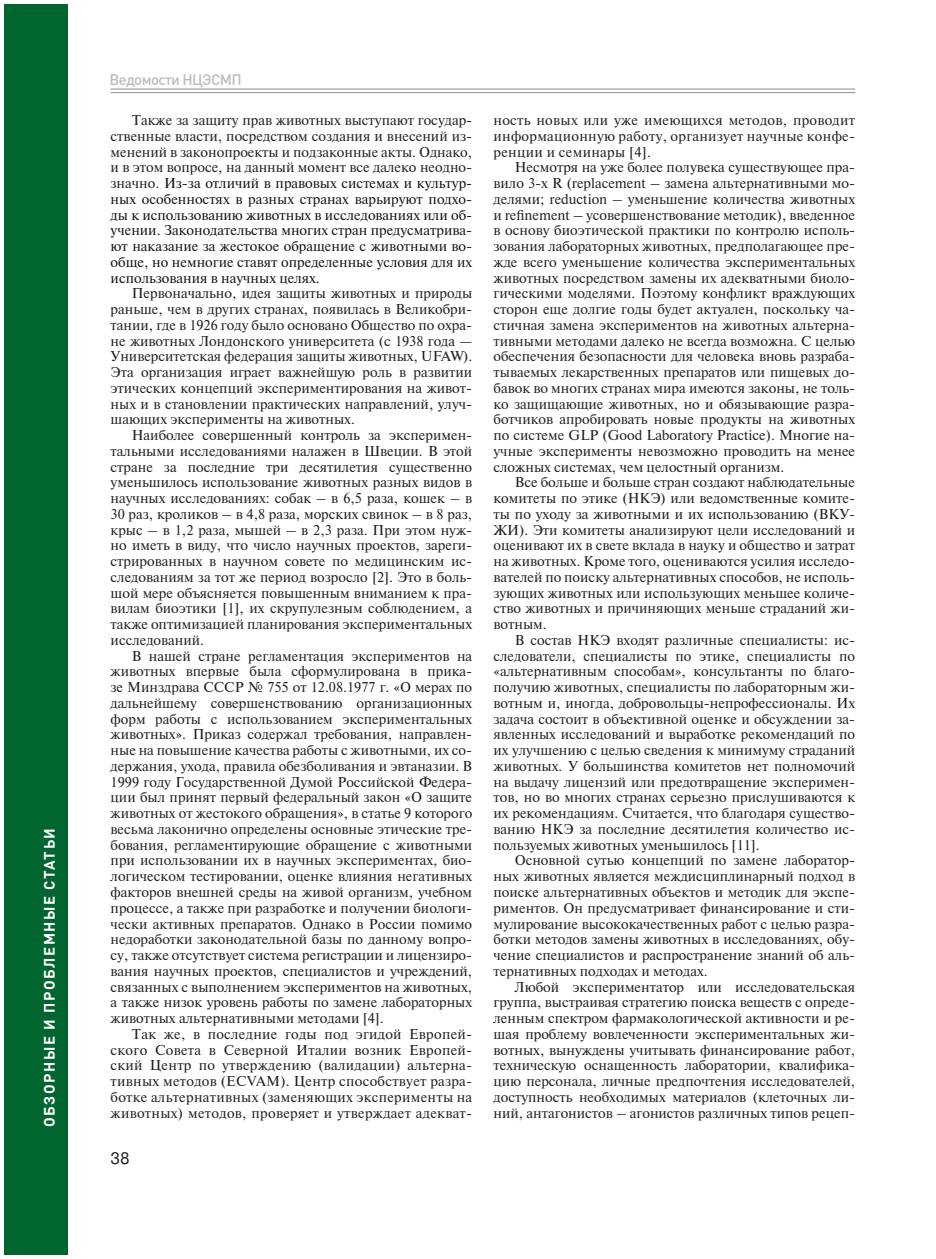
<style>
.page{position:relative;width:936px;height:1259px;background:#fff}
.page>*{position:absolute;margin:0;border:0;box-sizing:border-box;transform-origin:0 0}
.t1{font:16.5px "Pragmatica";color:#231f20}
.t2{font:700 15px "DIN Pro";letter-spacing:.1em;color:#fff}
.t3{font:500 15px "DIN Pro";letter-spacing:-.04em;color:#bcbdc0}
.body{font:14.25px/15.8px "Newton";color:#231f20;text-align:justify}
.body-2{font:14.25px/15.8px "Newton";color:#141413;text-align:justify}
.s1{color:#231f20}
</style>
<div class="page">
<div style="left:4px;top:4px;width:64px;height:1250px;background:#00652e"></div>
<hr style="left:111px;top:89px;width:744px;height:1px;background:#8a8c8f">
<hr style="left:111px;top:92px;width:744px;height:1px;background:#8a8c8f">
<p class="t2" style="left:39px;top:1127px;width:301px;rotate:-90deg">ОБЗОРНЫЕ И ПРОБЛЕМНЫЕ СТАТЬИ</p>
<p class="t3" style="left:109px;top:69px;width:134px">Ведомости НЦЭСМП</p>
<p class="body-2" style="left:111px;top:112px;width:363px;text-indent:21px"><span class="s1">Также за защиту прав животных выступают государ&shy;ственные власти, посредством создания и внесений из&shy;менений в законопроекты и подзаконные акты. Однако, и в этом вопросе, на данный момент все далеко неодно&shy;значно.</span> Из-за отличий в правовых системах и культур&shy;ных особенностях в разных странах варьируют подхо&shy;ды к использованию животных в исследованиях или об&shy;учении. Законодательства многих стран предусматрива&shy;ют наказание за жестокое обращение с животными во&shy;обще, но немногие ставят определенные условия для их использования в научных целях.</p>
<p class="body" style="left:111px;top:285px;width:363px;text-indent:21px">Первоначально, идея защиты животных и природы раньше, чем в других странах, появилась в Великобри&shy;тании, где в 1926 году было основано Общество по охра&shy;не животных Лондонского университета (с 1938 года — Университетская федерация защиты животных, UFAW).<br>Эта организация играет важнейшую роль в развитии этических концепций экспериментирования на живот&shy;ных и в становлении практических направлений , улуч&shy;шающих эксперименты на животных.</p>
<p class="body" style="left:111px;top:427px;width:363px;text-indent:21px">Наиболее совершенный контроль за эксперимен&shy;тальными исследованиями налажен в Швеции. В этой стране за последние три десятилетия существенно уменьшилось использование животных разных видов в научных исследованиях: собак – в 6,5 раза, кошек – в 30 раз, кроликов – в 4,8 раза, морских свинок – в 8 раз, крыс – в 1,2 раза, мышей – в 2,3 раза. При этом нуж&shy;но иметь в виду, что число научных проектов, зареги&shy;стрированных в научном совете по медицинским ис&shy;следованиям за тот же период возросло [2]. Это в боль&shy;шой мере объясняется повышенным вниманием к пра&shy;вилам биоэтики [1], их скрупулезным соблюдением, а также оптимизацией планирования экспериментальных исследований .</p>
<p class="body" style="left:111px;top:647px;width:363px;text-indent:21px">В нашей стране регламентация экспериментов на животных впервые была сформулирована в прика&shy;зе Минздрава СССР № 755 от 12.08.1977 г. «О мерах по дальнейшему совершенствованию организационных форм работы с использованием экспериментальных животных». Приказ содержал требования, направлен&shy;ные на повышение качества работы с животными, их со&shy;держания, ухода, правила обезболивания и эвтаназии. В 1999 году Государственной Думой Российской Федера&shy;ции был принят первый федеральный закон «О защите животных от жестокого обращения», в статье 9 которого весьма лаконично определены основные этические тре&shy;бования, регламентирующие обращение с животными при использовании их в научных экспериментах, био&shy;логическом тестировании, оценке влияния негативных факторов внешней среды на живой организм, учебном процессе, а также при разработке и получении биологи&shy;чески активных препаратов. Однако в России помимо недоработки законодательной базы по данному вопро&shy;су, также отсутствует система регистрации и лицензиро&shy;вания научных проектов, специалистов и учреждений , связанных с выполнением экспериментов на животных, а также низок уровень работы по замене лабораторных животных альтернативными методами [4].</p>
<p class="body" style="left:111px;top:1025px;width:363px;text-indent:21px">Так же, в последние годы под эгидой Европей&shy;ского Совета в Северной Италии возник Европей&shy;ский Центр по утверждению (валидации) альтерна&shy;тивных методов (ECVAM). Центр способствует разра&shy;ботке альтернативных (заменяющих эксперименты на животных) методов, проверяет и утверждает адекват-</p>
<p class="t1" style="left:111px;top:1148px;width:21px">38</p>
<p class="body" style="left:493px;top:112px;width:363px">ность новых или уже имеющихся методов, проводит информационную работу, организует научные конфе&shy;ренции и семинары [4].</p>
<p class="body" style="left:493px;top:159px;width:363px;text-indent:21px">Несмотря на уже более полувека существующее пра&shy;вило 3-х R (replacement – замена альтернативными мо&shy;делями; reduction – уменьшение количества животных и refinement – усовершенствование методик), введенное в основу биоэтической практики по контролю исполь&shy;зования лабораторных животных, предполагающее пре&shy;жде всего уменьшение количества экспериментальных животных посредством замены их адекватными биоло&shy;гическими моделями. Поэтому конфликт враждующих сторон еще долгие годы будет актуален, поскольку ча&shy;стичная замена экспериментов на животных альтерна&shy;тивными методами далеко не всегда возможна. С целью обеспечения безопасности для человека вновь разраба&shy;тываемых лекарственных препаратов или пищевых до&shy;бавок во многих странах мира имеются законы, не толь&shy;ко защищающие животных, но и обязывающие разра&shy;ботчиков апробировать новые продукты на животных по системе GLP (Good Laboratory Practice). Многие на&shy;учные эксперименты невозможно проводить на менее сложных системах, чем целостный организм.</p>
<p class="body" style="left:493px;top:474px;width:363px;text-indent:21px">Все больше и больше стран создают наблюдательные комитеты по этике (НКЭ) или ведомственные комите&shy;ты по уходу за животными и их использованию (ВКУ-ЖИ). Эти комитеты анализируют цели исследований и оценивают их в свете вклада в науку и общество и затрат на животных. Кроме того, оцениваются усилия исследо&shy;вателей по поиску альтернативных способов, не исполь&shy;зующих животных или использующих меньшее количе&shy;ство животных и причиняющих меньше страданий жи&shy;вотным.</p>
<p class="body" style="left:493px;top:631px;width:363px;text-align:left;text-indent:21px">В состав НКЭ входят различные специалисты: ис&shy;следователи, специалисты по этике, специалисты по «альтернативным способам», консультанты по благо&shy;получию животных, специалисты по лабораторным жи&shy;вотным и, иногда, добровольцы-непрофессионалы. Их задача состоит в объективной оценке и обсуждении за&shy;явленных исследований и выработке рекомендаций по их улучшению с целью сведения к минимуму страданий животных. У большинства комитетов нет полномочий на выдачу лицензий или предотвращение эксперимен&shy;тов, но во многих странах серьезно прислушиваются к их рекомендациям. Считается, что благодаря существо&shy;ванию НКЭ за последние десятилетия количество ис&shy;пользуемых животных уменьшилось [11].</p>
<p class="body" style="left:493px;top:852px;width:363px;text-indent:21px">Основной сутью концепций по замене лаборатор&shy;ных животных является междисциплинарный подход в поиске альтернативных объектов и методик для экспе&shy;риментов. Он предусматривает финансирование и сти&shy;мулирование высококачественных работ с целью разра&shy;ботки методов замены животных в исследованиях, обу&shy;чение специалистов и распространение знаний об аль&shy;тернативных подходах и методах.</p>
<p class="body" style="left:493px;top:978px;width:363px;text-indent:21px">Любой экспериментатор или исследовательская группа, выстраивая стратегию поиска веществ с опреде&shy;ленным спектром фармакологической активности и ре&shy;шая проблему вовлеченности экспериментальных жи&shy;вотных, вынуждены учитывать финансирование работ, техническую оснащенность лаборатории, квалифика&shy;цию персонала, личные предпочтения исследователей, доступность необходимых материалов (клеточных ли&shy;ний, антагонистов – агонистов различных типов рецеп-</p>
</div>
